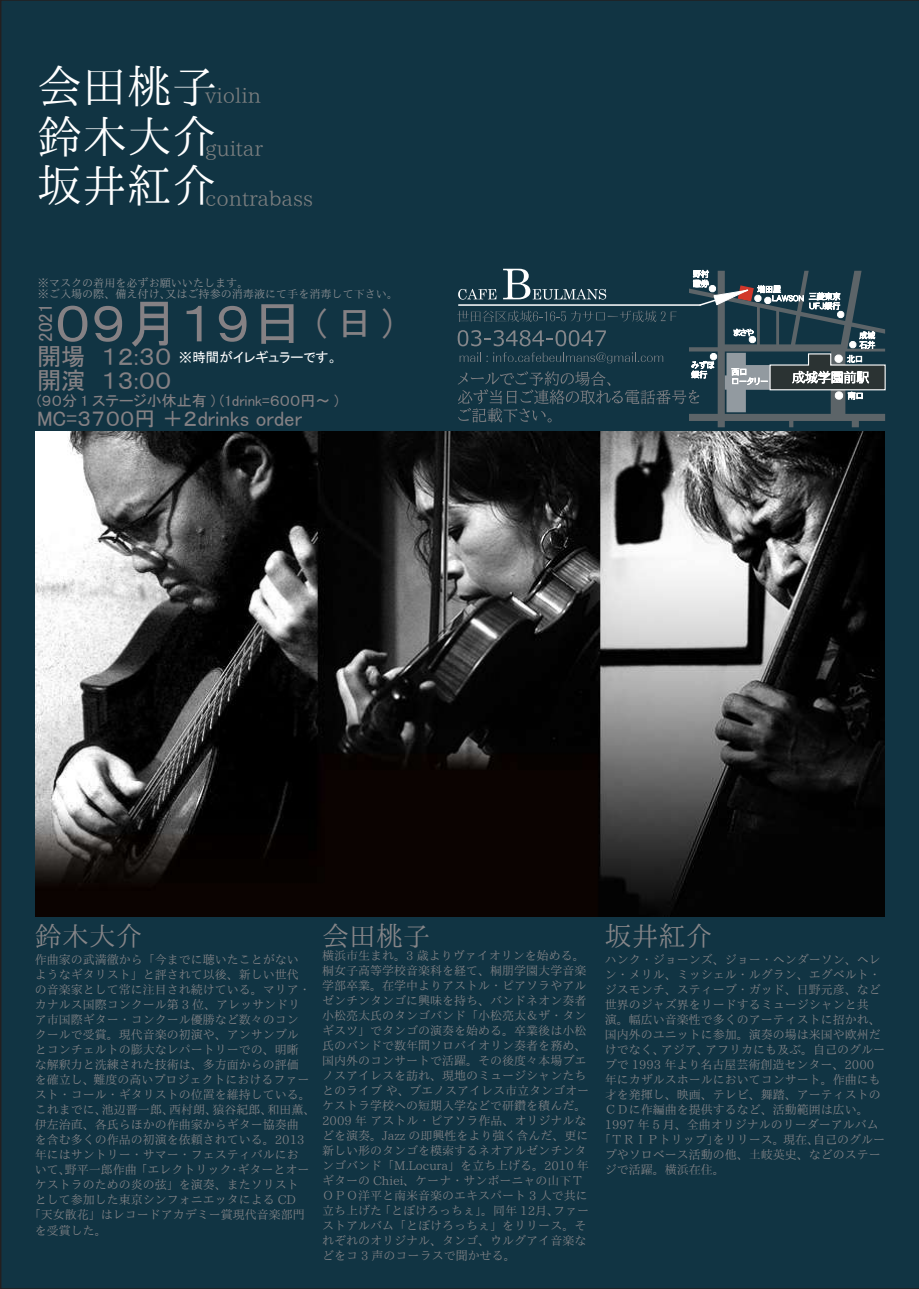
<style>
.page{position:relative;width:919px;height:1289px;background:#fff}
.page>*{position:absolute;margin:0;border:0;box-sizing:border-box;transform-origin:0 0}
.t1{font:52.5px "MS P Gothic";color:#858184}
.t2{font:45px/49.5px "IP Aex Mincho";color:#fff;text-align:justify}
.t3{font:27px "IP Aex Mincho";color:#868588}
.t4{font:24px "MS P Gothic";color:#858184}
.t5{font:21px "IP Aex Mincho";color:#7c7f80}
.t6{font:21px "MS P Gothic";color:#858184}
.t7{font:19.05px "MS P Gothic";color:#858184}
.t8{font:15px "MS P Gothic";color:#858184}
.t9{font:13.5px "MS P Gothic";color:#fff}
.t10{font:12px/15px "IP Aex Mincho";color:#868588}
.t11{font:11.1px/11.1px "IP Aex Mincho";color:#939497}
.s1{font-size:36px}
.s2{font-size:24px;color:#858184}
</style>
<div class="page">
<div style="left:0;top:0;width:918px;height:1288px;background:#113443"></div>
<svg style="left:457px;top:269px;width:429px;height:158px;background:#2f4b56"></svg>
<img style="left:35px;top:431px;width:849px;height:485px">
<h2 class="t2" style="left:37px;top:64px;width:182px">会田桃子鈴木大介坂井紅介</h2>
<h3 class="t5" style="left:205px;top:84px;width:57px">violin</h3>
<h3 class="t5" style="left:205px;top:137px;width:59px">guitar</h3>
<h3 class="t5" style="left:205px;top:186px;width:109px">contrabass</h3>
<p class="t11" style="left:38px;top:277px;width:361px">※マスクの着用を必ずお願いいたします。<br>※ご入場の際、備え付け、又はご持参の消毒液にて手を消毒して下さい。</p>
<h1 class="t1" style="left:55px;top:297px;width:339px">０９月１９日 <span class="s1">( 日 )</span></h1>
<h3 class="t7" style="left:36px;top:342px;width:40px;rotate:-90deg">2021</h3>
<p class="t9" style="left:37px;top:350px;width:302px"><span class="s2">開場　１２:３０</span> ※時間がイレギュラーです。</p>
<h3 class="t4" style="left:37px;top:369px;width:136px">開演　１３:００</h3>
<p class="t8" style="left:37px;top:393px;width:303px">(９０分 1 ステージ小休止有 ) (1drink=６００円～ )</p>
<h3 class="t6" style="left:37px;top:408px;width:266px">MC=３７００円 ＋２drinks order</h3>
<h3 class="t3" style="left:35px;top:921px;width:109px">鈴木大介</h3>
<p class="t10" style="left:35px;top:953px;width:265px">作曲家の武満徹から「今までに聴いたことがない</p>
<p class="t10" style="left:35px;top:968px;width:265px">ようなギタリスト」と評されて以後、新しい世代</p>
<p class="t10" style="left:35px;top:983px;width:277px">の音楽家として常に注目され続けている。マリア・</p>
<p class="t10" style="left:35px;top:998px;width:267px">カナルス国際コンクール第 3 位、アレッサンドリ</p>
<p class="t10" style="left:35px;top:1013px;width:265px">ア市国際ギター・コンクール優勝など数々のコン</p>
<p class="t10" style="left:35px;top:1028px;width:265px">クールで受賞。現代音楽の初演や、アンサンブル</p>
<p class="t10" style="left:35px;top:1043px;width:265px">とコンチェルトの膨大なレパートリーでの、明晰</p>
<p class="t10" style="left:35px;top:1058px;width:265px">な解釈力と洗練された技術は、多方面からの評価</p>
<p class="t10" style="left:35px;top:1073px;width:276px">を確立し、難度の高いプロジェクトにおけるファー</p>
<p class="t10" style="left:35px;top:1088px;width:277px">スト・コール・ギタリストの位置を維持している。</p>
<p class="t10" style="left:35px;top:1103px;width:282px">これまでに、池辺晋一郎、西村朗、猿谷紀郎、和田薫、</p>
<p class="t10" style="left:35px;top:1118px;width:265px">伊左治直、各氏らほかの作曲家からギター協奏曲</p>
<p class="t10" style="left:35px;top:1133px;width:271px">を含む多くの作品の初演を依頼されている。2013</p>
<p class="t10" style="left:35px;top:1148px;width:265px">年にはサントリー・サマー・フェスティバルにお</p>
<p class="t10" style="left:35px;top:1163px;width:276px">いて、野平一郎作曲「エレクトリック・ギターとオー</p>
<p class="t10" style="left:35px;top:1178px;width:265px">ケストラのための炎の弦」を演奏、またソリスト</p>
<p class="t10" style="left:35px;top:1193px;width:263px">として参加した東京シンフォニエッタによる CD</p>
<p class="t10" style="left:29px;top:1208px;width:277px">「天女散花」はレコードアカデミー賞現代音楽部門</p>
<p class="t10" style="left:35px;top:1223px;width:73px">を受賞した。</p>
<h3 class="t3" style="left:322px;top:921px;width:109px">会田桃子</h3>
<p class="t10" style="left:322px;top:948px;width:268px">横浜市生まれ。3 歳よりヴァイオリンを始める。桐女子高等学校音楽科を経て、桐朋学園大学音楽学部卒業。在学中よりアストル・ピアソラやアルゼンチンタンゴに興味を持ち、バンドネオン奏者小松亮太氏のタンゴバンド「小松亮太＆ザ・タンギスツ」でタンゴの演奏を始める。卒業後は小松氏のバンドで数年間ソロバイオリン奏者を務め、国内外のコンサートで活躍。その後度々本場ブエノスアイレスを訪れ、現地のミュージシャンたちとのライブ や、ブエノスアイレス市立タンゴオーケストラ学校への短期入学などで研鑽を積んだ。<br>2009 年 アストル・ピアソラ作品、オリジナルなどを演奏。Jazz の即興性をより強く含んだ、更に新しい形のタンゴを模索するネオアルゼンチンタンゴバンド「M.Locura」を立ち上げる。2010 年ギターの Chiei、ケーナ・サンポーニャの山下Ｔ<br>ＯＰＯ洋平と南米音楽のエキスパート 3 人で共に立ち上げた「とぽけろっちぇ」。同年 12月、ファーストアルバム「とぽけろっちぇ」をリリース。それぞれのオリジナル、タンゴ、ウルグアイ音楽などをコ 3 声のコーラスで聞かせる。</p>
<h3 class="t3" style="left:604px;top:921px;width:109px">坂井紅介</h3>
<p class="t10" style="left:604px;top:953px;width:277px">ハンク・ジョーンズ、ジョー・ヘンダーソン、ヘレ</p>
<p class="t10" style="left:604px;top:968px;width:277px">ン・メリル、ミッシェル・ルグラン、エグベルト・</p>
<p class="t10" style="left:604px;top:983px;width:277px">ジスモンチ、スティーブ・ガッド、日野元彦、など</p>
<p class="t10" style="left:604px;top:998px;width:265px">世界のジャズ界をリードするミュージシャンと共</p>
<p class="t10" style="left:604px;top:1013px;width:277px">演。幅広い音楽性で多くのアーティストに招かれ、</p>
<p class="t10" style="left:604px;top:1028px;width:277px">国内外のユニットに参加。演奏の場は米国や欧州だ</p>
<p class="t10" style="left:604px;top:1043px;width:282px">けでなく、アジア、アフリカにも及ぶ。自己のグルー</p>
<p class="t10" style="left:604px;top:1058px;width:271px">プで 1993 年より名古屋芸術創造センター、2000</p>
<p class="t10" style="left:604px;top:1073px;width:277px">年にカザルスホールにおいてコンサート。作曲にも</p>
<p class="t10" style="left:604px;top:1088px;width:277px">才を発揮し、映画、テレビ、舞踏、アーティストの</p>
<p class="t10" style="left:604px;top:1103px;width:265px">ＣＤに作編曲を提供するなど、活動範囲は広い。</p>
<p class="t10" style="left:604px;top:1118px;width:276px">1997 年 5 月、全曲オリジナルのリーダーアルバム</p>
<p class="t10" style="left:598px;top:1133px;width:288px">「ＴＲＩＰトリップ」をリリース。現在、自己のグルー</p>
<p class="t10" style="left:604px;top:1148px;width:277px">プやソロベース活動の他、土岐英史、などのステー</p>
<p class="t10" style="left:604px;top:1163px;width:121px">ジで活躍。横浜在住。</p>
</div>
